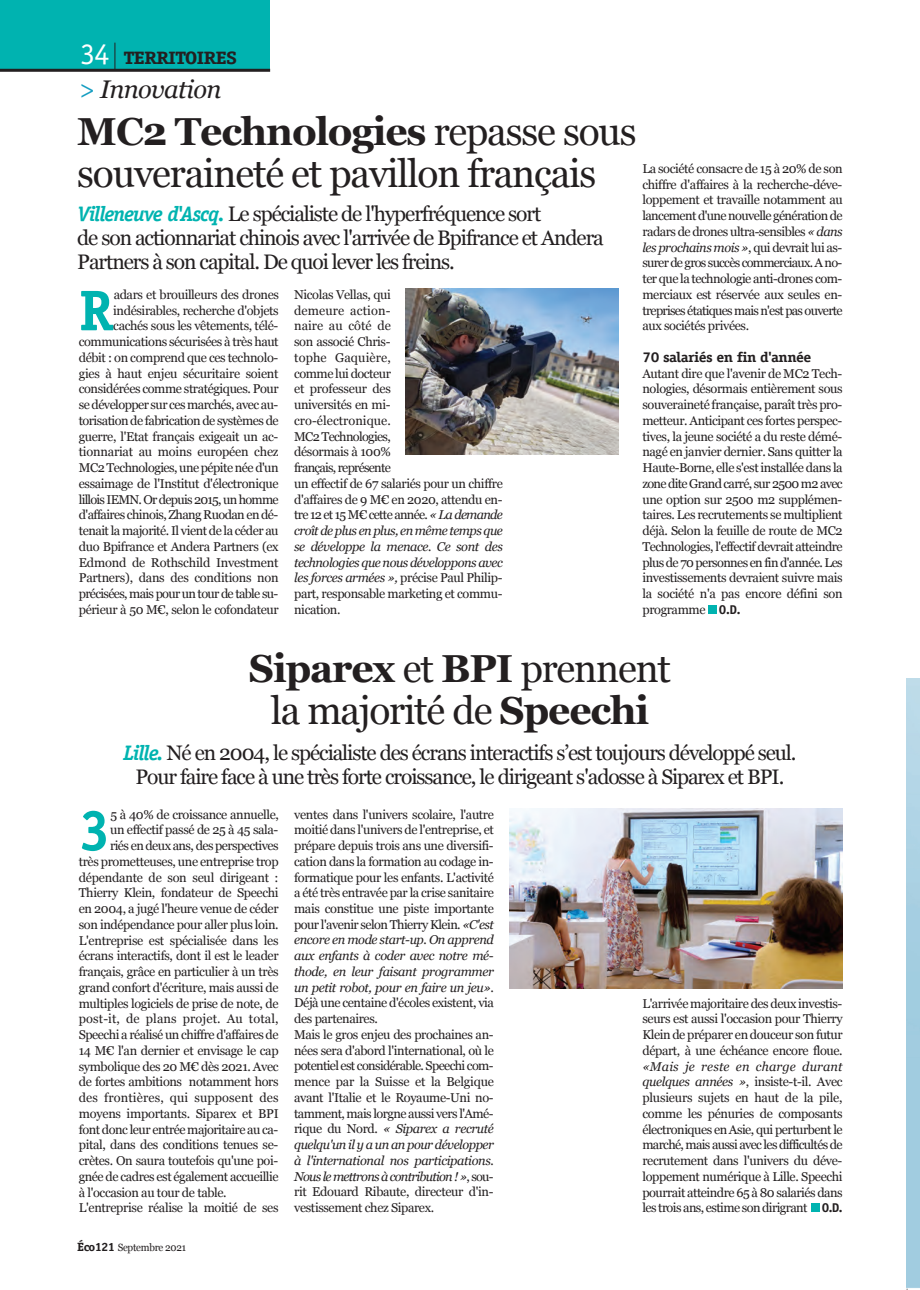
<style>
.page{position:relative;width:920px;height:1290px;background:#fff}
.page>*{position:absolute;margin:0;border:0;box-sizing:border-box;transform-origin:0 0}
.t1{font:700 57.45px "Officina Serif";color:#00b3b0}
.t2{font:39px/42px "Georgia";letter-spacing:-.03em;color:#231f20;text-align:center}
.t3{font:italic 25.5px "Georgia";letter-spacing:-.025em;color:#231f20}
.t4{font:21px/24px "Georgia";letter-spacing:-.05em;color:#231f20;text-align:center}
.t5{font:700 18px "Officina Serif";letter-spacing:-.05em;color:#231f20;scale:1.2 1}
.t6{font:700 14.25px "Officina Serif";letter-spacing:-.03em;color:#231f20;scale:1.1 1}
.t7{font:12.75px/15.8px "Georgia";letter-spacing:-.03em;color:#231f20;text-align:justify}
.t8{font:12.75px "Georgia";letter-spacing:.01em;color:#231f20}
.t9{font:10.5px "Georgia";letter-spacing:-.025em;color:#231f20;scale:.95 1}
.s1{font-weight:400;font-size:30px;color:#fff}
.s2{color:#149dc1}
.s3{font-weight:700}
.s4{font-style:italic}
.s5{font-family:"Officina Sans";font-weight:700}
.s6{font-family:"Officina Serif";font-weight:700;font-style:italic;color:#00b3b0}
.s7{font-family:"Officina Serif";font-weight:700;font-size:12px}
</style>
<div class="page">
<img style="left:509px;top:808px;width:334px;height:180px">
<div style="left:811px;top:1203px;width:9px;height:9px;background:#00b3b0"></div>
<div style="left:0;top:0;width:270px;height:70px;background:#00b3b0"></div>
<svg style="left:114px;top:43px;width:1px;height:26px"></svg>
<hr style="left:0;top:69px;width:270px;height:3px;background:#231f20">
<div style="left:708px;top:605px;width:9px;height:9px;background:#00b3b0"></div>
<img style="left:406px;top:288px;width:213px;height:166px">
<h3 class="t5" style="left:80px;top:51px;width:132px"><span class="s1">34</span> TERRITOIRES</h3>
<h3 class="t3" style="left:79px;top:75px;width:144px"><span class="s2">&gt;</span> Innovation</h3>
<h2 class="t2" style="left:77px;top:110px;width:561px;text-align:left"><span class="s3">MC2 Technologies</span> repasse sous souveraineté et pavillon français</h2>
<p class="t7" style="left:642px;top:160px;width:202px">La société consacre de 15 à 20% de son chiffre d'affaires à la recherche-déve&shy;loppement et travaille notamment au lancement d'une nouvelle génération de radars de drones ultra-sensibles <span class="s4">« dans les prochains mois »</span>, qui devrait lui as&shy;surer de gros succès commerciaux. A no&shy;ter que la technologie anti-drones com&shy;merciaux est réservée aux seules en&shy;treprises étatiques mais n'est pas ouverte aux sociétés privées.</p>
<p class="t6" style="left:642px;top:352px;width:155px">70 salariés en fin d'année</p>
<p class="t7" style="left:642px;top:365px;width:202px">Autant dire que l'avenir de MC2 Tech&shy;nologies, désormais entièrement sous souveraineté française, paraît très pro&shy;metteur. Anticipant ces fortes perspec&shy;tives, la jeune société a du reste démé&shy;nagé en janvier dernier. Sans quitter la Haute-Borne, elle s'est installée dans la zone dite Grand carré, sur 2500 m2 avec une option sur 2500 m2 supplémen&shy;taires. Les recrutements se multiplient déjà. Selon la feuille de route de MC2<br>Technologies, l'effectif devrait atteindre plus de 70 personnes en fin d'année. Les investissements devraient suivre mais la société n'a pas encore défini son programme <span class="s5">O.D.</span></p>
<h3 class="t4" style="left:77px;top:201px;width:528px;text-align:left"><span class="s6">Villeneuve d'Ascq.</span> Le spécialiste de l'hyperfréquence sort<br>de son actionnariat chinois avec l'arrivée de Bpifrance et Andera<br>Partners à son capital. De quoi lever les freins.</h3>
<p class="t7" style="left:79px;top:286px;width:202px;text-align:right">adars et brouilleurs des drones indésirables, recherche d'objets cachés sous les vêtements, télé&shy;communications sécurisées à très haut débit : on comprend que ces technolo&shy;gies à haut enjeu sécuritaire soient considérées comme stratégiques. Pour se développer sur ces marchés, avec au&shy;torisation de fabrication de systèmes de guerre, l'Etat français exigeait un ac&shy;tionnariat au moins européen chez MC2 Technologies, une pépite née d'un essaimage de l'Institut d'électronique lillois IEMN. Or depuis 2015, un homme d'affaires chinois, Zhang Ruodan en dé&shy;tenait la majorité. Il vient de la céder au duo Bpifrance et Andera Partners (ex Edmond de Rothschild Investment Partners), dans des conditions non précisées, mais pour un tour de table su&shy;périeur à 50 M€, selon le cofondateur</p>
<p class="t7" style="left:294px;top:286px;width:210px;text-align:left">Nicolas Vellas, qui<br>demeure action-<br>naire au côté de<br>son associé Chris-<br>tophe Gaquière,<br>comme lui docteur<br>et professeur des<br>universités en mi-<br>cro-électronique.<br>MC2 Technologies,<br>désormais à 100%<br>français, représente<br>un effectif de 67 salariés pour un chiffre d'affaires de 9 M€ en 2020, attendu en&shy;tre 12 et 15 M€ cette année. <span class="s4">« La demande croît de plus en plus, en même temps que se développe la menace. ce sont des technologies que nous développons avec les forces armées »,</span> précise Paul Philip&shy;part, responsable marketing et commu&shy;nication.</p>
<h1 class="t1" style="left:79px;top:289px;width:37px">R</h1>
<h2 class="t2" style="left:249px;top:647px;width:424px"><span class="s3">Siparex</span> et <span class="s3">BPI</span> prennent la majorité de <span class="s3">Speechi</span></h2>
<h3 class="t4" style="left:123px;top:741px;width:675px"><span class="s6">Lille.</span> Né en 2004, le spécialiste des écrans interactifs s’est toujours développé seul.<br>Pour faire face à une très forte croissance, le dirigeant s'adosse à Siparex et BPI.</h3>
<h1 class="t1" style="left:79px;top:809px;width:33px">3</h1>
<p class="t7" style="left:110px;top:806px;width:170px">5 à 40% de croissance annuelle,</p>
<p class="t7" style="left:110px;top:822px;width:170px">un effectif passé de 25 à 45 sala-</p>
<p class="t7" style="left:110px;top:838px;width:170px">riés en deux ans, des perspectives</p>
<p class="t7" style="left:79px;top:853px;width:201px">très prometteuses, une entreprise trop</p>
<p class="t7" style="left:79px;top:869px;width:201px">dépendante de son seul dirigeant :</p>
<p class="t7" style="left:79px;top:885px;width:201px">Thierry Klein, fondateur de Speechi</p>
<p class="t7" style="left:79px;top:901px;width:201px">en 2004, a jugé l'heure venue de céder</p>
<p class="t7" style="left:79px;top:916px;width:201px">son indépendance pour aller plus loin.</p>
<p class="t7" style="left:79px;top:932px;width:201px">L'entreprise est spécialisée dans les</p>
<p class="t7" style="left:79px;top:948px;width:201px">écrans interactifs, dont il est le leader</p>
<p class="t7" style="left:79px;top:964px;width:201px">français, grâce en particulier à un très</p>
<p class="t7" style="left:79px;top:979px;width:201px">grand confort d'écriture, mais aussi de</p>
<p class="t7" style="left:79px;top:995px;width:201px">multiples logiciels de prise de note, de</p>
<p class="t8" style="left:79px;top:1012px;width:201px">post-it, de plans projet. Au total,</p>
<p class="t7" style="left:79px;top:1027px;width:201px">Speechi a réalisé un chiffre d'affaires de</p>
<p class="t7" style="left:79px;top:1042px;width:201px">14 M€ l'an dernier et envisage le cap</p>
<p class="t7" style="left:79px;top:1058px;width:201px">symbolique des 20 M€ dès 2021. Avec</p>
<p class="t7" style="left:79px;top:1074px;width:201px">de fortes ambitions notamment hors</p>
<p class="t8" style="left:79px;top:1090px;width:201px">des frontières, qui supposent des</p>
<p class="t7" style="left:79px;top:1105px;width:201px">moyens importants. Siparex et BPI</p>
<p class="t7" style="left:79px;top:1121px;width:201px">font donc leur entrée majoritaire au ca-</p>
<p class="t7" style="left:79px;top:1137px;width:201px">pital, dans des conditions tenues se-</p>
<p class="t7" style="left:79px;top:1153px;width:201px">crètes. On saura toutefois qu'une poi-</p>
<p class="t7" style="left:79px;top:1168px;width:201px">gnée de cadres est également accueillie</p>
<p class="t7" style="left:79px;top:1184px;width:149px">à l'occasion au tour de table.</p>
<p class="t7" style="left:79px;top:1200px;width:201px">L'entreprise réalise la moitié de ses</p>
<p class="t9" style="left:77px;top:1241px;width:116px"><span class="s7">Éco121</span> Septembre 2021</p>
<p class="t7" style="left:294px;top:806px;width:201px;text-align:left">ventes dans l'univers scolaire, l'autre moitié dans l'univers de l'entreprise, et prépare depuis trois ans une diversifi&shy;cation dans la formation au codage in&shy;formatique pour les enfants. L'activité a été très entravée par la crise sanitaire mais constitue une piste importante pour l'avenir selon Thierry Klein. <span class="s4">«c'est encore en mode start-up. on apprend aux enfants à coder avec notre mé&shy;thode, en leur faisant programmer un petit robot, pour en faire un jeu»</span>.<br>Déjà une centaine d'écoles existent, via des partenaires.<br>Mais le gros enjeu des prochaines an&shy;nées sera d'abord l'international, où le potentiel est considérable. Speechi com&shy;mence par la Suisse et la Belgique avant l'Italie et le Royaume-Uni no&shy;tamment, mais lorgne aussi vers l'Amé&shy;rique du Nord. <span class="s4">« siparex a recruté quelqu'un il y a un an pour développer à l'international nos participations.<br>Nous le mettrons à contribution ! »</span>, sou&shy;rit Edouard Ribaute, directeur d'in&shy;vestissement chez Siparex.</p>
<p class="t7" style="left:642px;top:995px;width:202px">L'arrivée majoritaire des deux investis&shy;seurs est aussi l'occasion pour Thierry Klein de préparer en douceur son futur départ, à une échéance encore floue.</p>
<p class="t7" style="left:642px;top:1058px;width:202px"><span class="s4">«Mais je reste en charge durant quelques années »</span>, insiste-t-il. Avec plusieurs sujets en haut de la pile, comme les pénuries de composants électroniques en Asie, qui perturbent le marché, mais aussi avec les difficultés de recrutement dans l'univers du déve&shy;loppement numérique à Lille. Speechi pourrait atteindre 65 à 80 salariés dans les trois ans, estime son dirigrant <span class="s5">O.D.</span></p>
</div>
